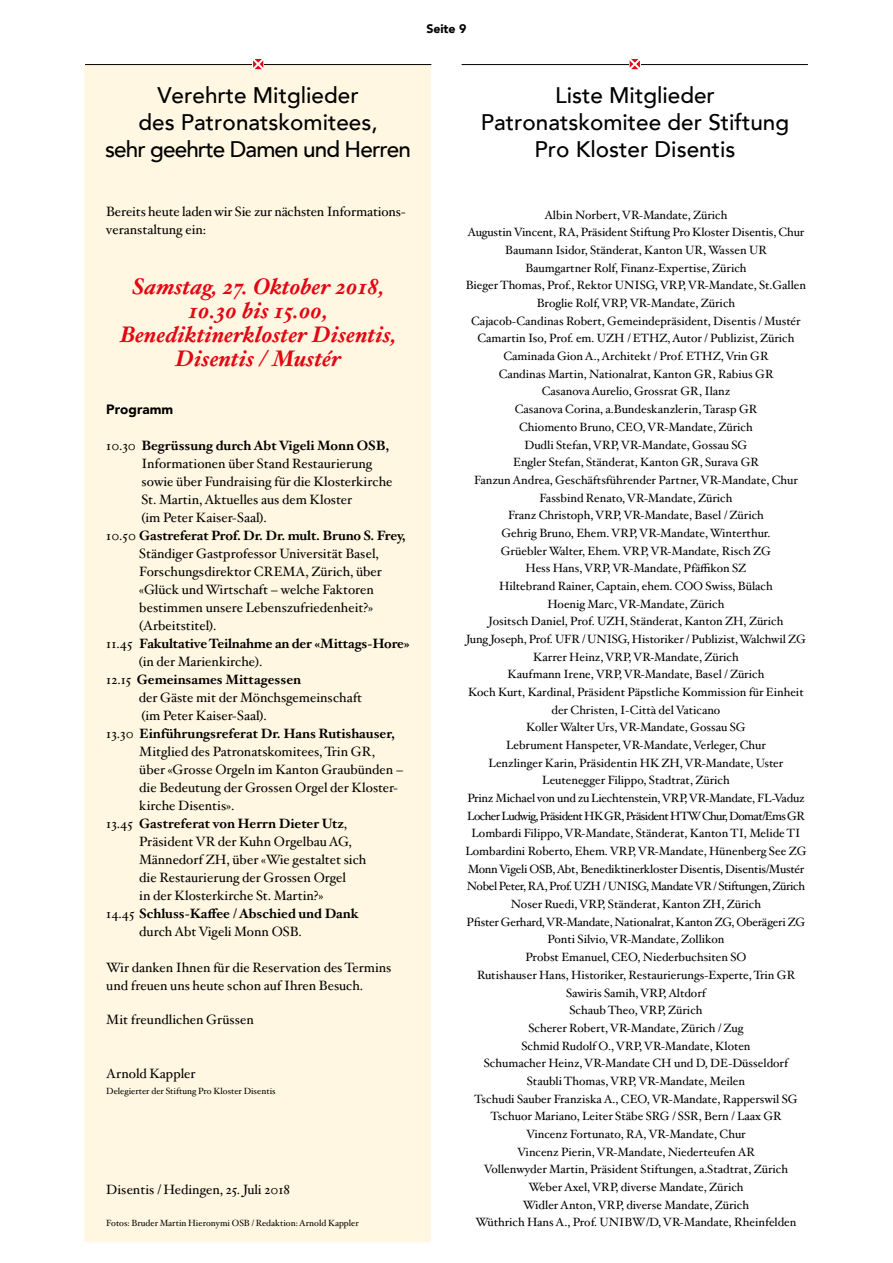
<style>
.page{position:relative;width:893px;height:1263px;background:#fff}
.page>*{position:absolute;margin:0;border:0;box-sizing:border-box;transform-origin:0 0}
.t1{font:22.5px/27px "KSD Avenir Medium";color:#000;text-align:center}
.t2{font:italic 700 22.5px/24px "Hoefler Txt";color:#e30613;text-align:center}
.t3{font:13.5px/18px "Hoefler Txt";color:#000}
.t4{font:700 13.5px "Hoefler Txt";color:#000}
.t5{font:13.5px "KSD Avenir Black";color:#000}
.t6{font:12.3px "KSD Avenir Black";letter-spacing:-.01em;color:#000}
.t7{font:12px/17.7px "Hoefler Txt";color:#000;text-align:center}
.t8{font:9px "Hoefler Txt";color:#000}
.s1{font-weight:400}
</style>
<div class="page">
<div style="left:85px;top:64px;width:346px;height:1178px;background:#fff7e1"></div>
<hr style="left:85px;top:64px;width:346px;height:1px;background:#000">
<svg style="left:253px;top:60px;width:11px;height:10px"></svg>
<svg style="left:253px;top:59px;width:10px;height:10px"></svg>
<hr style="left:462px;top:64px;width:346px;height:1px;background:#000">
<svg style="left:629px;top:60px;width:10px;height:10px"></svg>
<svg style="left:630px;top:59px;width:10px;height:10px"></svg>
<p class="t6" style="left:427px;top:21px;width:41px">Seite 9</p>
<h1 class="t1" style="left:105px;top:82px;width:307px">Verehrte Mitglieder<br>des Patronatskomitees,<br>sehr geehrte Damen und Herren</h1>
<p class="t3" style="left:106px;top:202px;width:300px">Bereits heute laden wir Sie zur nächsten Informations&shy;veranstaltung ein:</p>
<h1 class="t2" style="left:120px;top:274px;width:278px">Samstag, 27. Oktober 2018,<br>10.30 bis 15.00,<br>Benediktinerkloster Disentis,<br>Disentis / Mustér</h1>
<p class="t5" style="left:106px;top:401px;width:68px">Programm</p>
<p class="t4" style="left:106px;top:435px;width:284px"><span class="s1">10.30</span> Begrüssung durch Abt Vigeli Monn OSB,</p>
<p class="t3" style="left:141px;top:454px;width:232px">Informationen über Stand Restaurierung</p>
<p class="t3" style="left:141px;top:472px;width:253px">sowie über Fundraising für die Klosterkirche</p>
<p class="t3" style="left:141px;top:490px;width:212px">St. Martin, Aktuelles aus dem Kloster</p>
<p class="t3" style="left:141px;top:508px;width:127px">(im Peter Kaiser-Saal).</p>
<p class="t4" style="left:106px;top:525px;width:301px"><span class="s1">10.50</span> Gastreferat Prof. Dr. Dr. mult. Bruno S. Frey,</p>
<p class="t3" style="left:139px;top:544px;width:241px">Ständiger Gastprofessor Universität Basel,</p>
<p class="t3" style="left:139px;top:562px;width:244px">Forschungsdirektor CREMA, Zürich, über</p>
<p class="t3" style="left:139px;top:580px;width:236px">«Glück und Wirtschaft – welche Faktoren</p>
<p class="t3" style="left:139px;top:598px;width:235px">bestimmen unsere Lebenszufriedenheit?»</p>
<p class="t3" style="left:139px;top:616px;width:79px">(Arbeitstitel).</p>
<p class="t4" style="left:106px;top:633px;width:305px"><span class="s1">11.45</span> Fakultative Teilnahme an der «Mittags-Hore»</p>
<p class="t3" style="left:139px;top:652px;width:125px">(in der Marienkirche).</p>
<p class="t4" style="left:106px;top:669px;width:196px"><span class="s1">12.15</span> Gemeinsames Mittagessen</p>
<p class="t3" style="left:139px;top:688px;width:225px">der Gäste mit der Mönchsgemeinschaft</p>
<p class="t3" style="left:141px;top:706px;width:127px">(im Peter Kaiser-Saal).</p>
<p class="t4" style="left:106px;top:723px;width:290px"><span class="s1">13.30</span> Einführungsreferat Dr. Hans Rutishauser,</p>
<p class="t3" style="left:139px;top:742px;width:237px">Mitglied des Patronatskomitees, Trin GR,</p>
<p class="t3" style="left:139px;top:760px;width:265px">über «Grosse Orgeln im Kanton Graubünden –</p>
<p class="t3" style="left:139px;top:778px;width:260px">die Bedeutung der Grossen Orgel der Kloster-</p>
<p class="t3" style="left:139px;top:796px;width:97px">kirche Disentis».</p>
<p class="t4" style="left:106px;top:813px;width:242px"><span class="s1">13.45</span> Gastreferat von Herrn Dieter Utz<span class="s1">,</span></p>
<p class="t3" style="left:139px;top:832px;width:214px">Präsident VR der Kuhn Orgelbau AG,</p>
<p class="t3" style="left:139px;top:850px;width:229px">Männedorf ZH, über «Wie gestaltet sich</p>
<p class="t3" style="left:139px;top:868px;width:208px">die Restaurierung der Grossen Orgel</p>
<p class="t3" style="left:139px;top:886px;width:186px">in der Klosterkirche St. Martin?»</p>
<p class="t4" style="left:106px;top:903px;width:254px"><span class="s1">14.45</span> Schluss-Kaffee / Abschied und Dank</p>
<p class="t3" style="left:139px;top:922px;width:164px">durch Abt Vigeli Monn OSB.</p>
<p class="t3" style="left:106px;top:958px;width:287px">Wir danken Ihnen für die Reservation des Termins und freuen uns heute schon auf Ihren Besuch.</p>
<p class="t3" style="left:106px;top:1009px;width:149px">Mit freundlichen Grüssen</p>
<p class="t3" style="left:106px;top:1063px;width:91px">Arnold Kappler</p>
<p class="t8" style="left:106px;top:1085px;width:171px">Delegierter der Stiftung Pro Kloster Disentis</p>
<p class="t3" style="left:106px;top:1180px;width:185px">Disentis / Hedingen, 25. Juli 2018</p>
<p class="t8" style="left:106px;top:1217px;width:254px">Fotos: Bruder Martin Hieronymi OSB / Redaktion: Arnold Kappler</p>
<h1 class="t1" style="left:481px;top:82px;width:310px">Liste Mitglieder<br>Patronatskomitee der Stiftung<br>Pro Kloster Disentis</h1>
<p class="t7" style="left:465px;top:205px;width:343px">Albin Norbert, VR-Mandate, Zürich<br>Augustin Vincent, RA, Präsident Stiftung Pro Kloster Disentis, Chur Baumann Isidor, Ständerat, Kanton UR, Wassen UR<br>Baumgartner Rolf, Finanz-Expertise, Zürich<br>Bieger Thomas, Prof., Rektor UNISG, VRP, VR-Mandate, St.Gallen Broglie Rolf, VRP, VR-Mandate, Zürich<br>Cajacob-Candinas Robert, Gemeindepräsident, Disentis / Mustér Camartin Iso, Prof. em. UZH / ETHZ, Autor / Publizist, Zürich Caminada Gion A., Architekt / Prof. ETHZ, Vrin GR<br>Candinas Martin, Nationalrat, Kanton GR, Rabius GR<br>Casanova Aurelio, Grossrat GR, Ilanz<br>Casanova Corina, a.Bundeskanzlerin, Tarasp GR<br>Chiomento Bruno, CEO, VR-Mandate, Zürich<br>Dudli Stefan, VRP, VR-Mandate, Gossau SG<br>Engler Stefan, Ständerat, Kanton GR, Surava GR<br>Fanzun Andrea, Geschäftsführender Partner, VR-Mandate, Chur Fassbind Renato, VR-Mandate, Zürich<br>Franz Christoph, VRP, VR-Mandate, Basel / Zürich<br>Gehrig Bruno, Ehem. VRP, VR-Mandate, Winterthur.<br>Grüebler Walter, Ehem. VRP, VR-Mandate, Risch ZG<br>Hess Hans, VRP, VR-Mandate, Pfäffikon SZ<br>Hiltebrand Rainer, Captain, ehem. COO Swiss, Bülach<br>Hoenig Marc, VR-Mandate, Zürich<br>Jositsch Daniel, Prof. UZH, Ständerat, Kanton ZH, Zürich<br>Jung Joseph, Prof. UFR / UNISG, Historiker / Publizist, Walchwil ZG Karrer Heinz, VRP, VR-Mandate, Zürich<br>Kaufmann Irene, VRP, VR-Mandate, Basel / Zürich<br>Koch Kurt, Kardinal, Präsident Päpstliche Kommission für Einheit der Christen, I-Città del Vaticano<br>Koller Walter Urs, VR-Mandate, Gossau SG<br>Lebrument Hanspeter, VR-Mandate, Verleger, Chur<br>Lenzlinger Karin, Präsidentin HK ZH, VR-Mandate, Uster Leutenegger Filippo, Stadtrat, Zürich<br>Prinz Michael von und zu Liechtenstein, VRP, VR-Mandate, FL-Vaduz Locher Ludwig, Präsident HK GR, Präsident HTW Chur, Domat/Ems GR Lombardi Filippo, VR-Mandate, Ständerat, Kanton TI, Melide TI Lombardini Roberto, Ehem. VRP, VR-Mandate, Hünenberg See ZG Monn Vigeli OSB, Abt, Benediktinerkloster Disentis, Disentis/Mustér Nobel Peter, RA, Prof. UZH / UNISG, Mandate VR / Stiftungen, Zürich Noser Ruedi, VRP, Ständerat, Kanton ZH, Zürich<br>Pfister Gerhard, VR-Mandate, Nationalrat, Kanton ZG, Oberägeri ZG Ponti Silvio, VR-Mandate, Zollikon<br>Probst Emanuel, CEO, Niederbuchsiten SO<br>Rutishauser Hans, Historiker, Restaurierungs-Experte, Trin GR Sawiris Samih, VRP, Altdorf<br>Schaub Theo, VRP, Zürich<br>Scherer Robert, VR-Mandate, Zürich / Zug<br>Schmid Rudolf O., VRP, VR-Mandate, Kloten<br>Schumacher Heinz, VR-Mandate CH und D, DE-Düsseldorf Staubli Thomas, VRP, VR-Mandate, Meilen<br>Tschudi Sauber Franziska A., CEO, VR-Mandate, Rapperswil SG Tschuor Mariano, Leiter Stäbe SRG / SSR, Bern / Laax GR<br>Vincenz Fortunato, RA, VR-Mandate, Chur<br>Vincenz Pierin, VR-Mandate, Niederteufen AR<br>Vollenwyder Martin, Präsident Stiftungen, a.Stadtrat, Zürich<br>Weber Axel, VRP, diverse Mandate, Zürich<br>Widler Anton, VRP, diverse Mandate, Zürich<br>Wüthrich Hans A., Prof. UNIBW/D, VR-Mandate, Rheinfelden</p>
</div>
